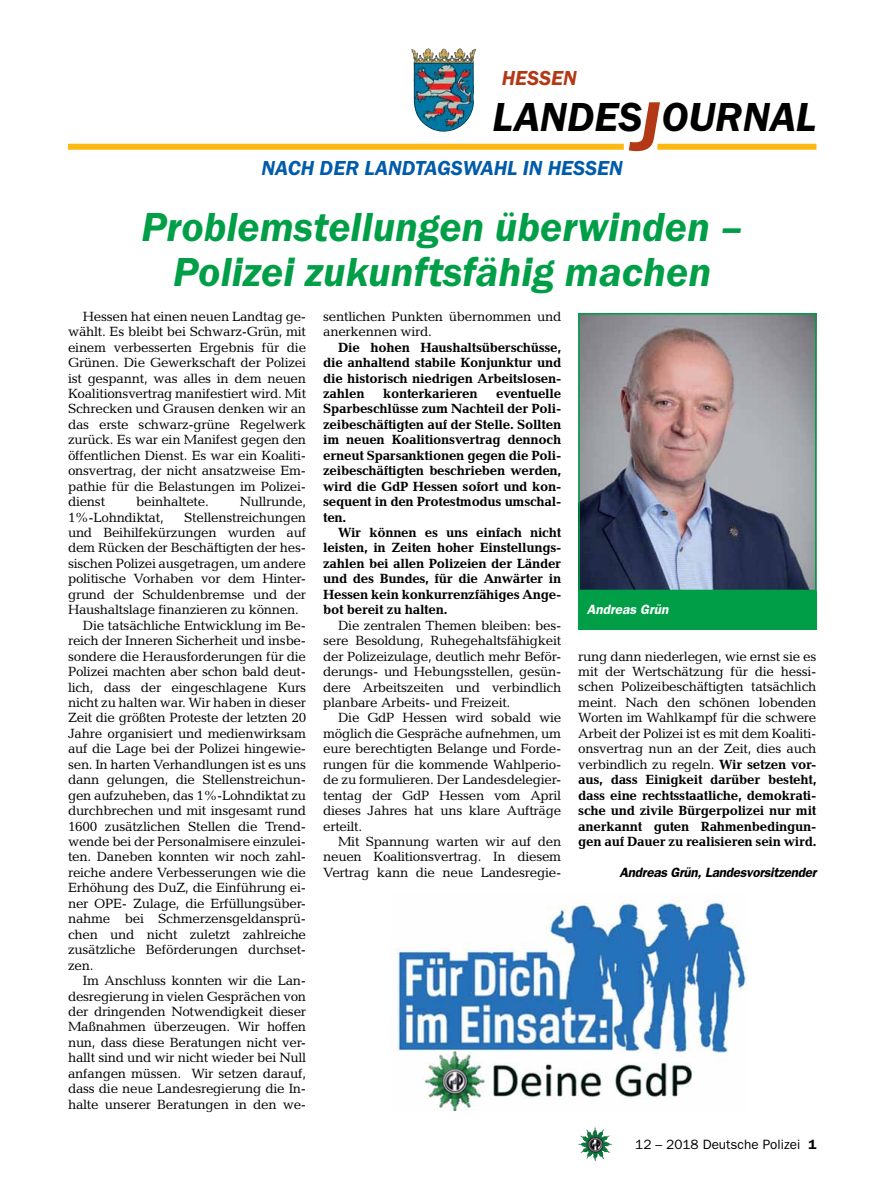
<style>
.page{position:relative;width:893px;height:1191px;background:#fff}
.page>*{position:absolute;margin:0;border:0;box-sizing:border-box;transform-origin:0 0}
.t1{font:italic 600 42px/45px "Franklin Gothic Itc T";color:#009f47;text-align:center}
.t2{font:italic 600 42px "Franklin Gothic Itc T";color:#000}
.t3{font:italic 600 21px "Franklin Gothic Itc T";color:#005baa}
.t4{font:italic 600 21px "Franklin Gothic Itc T";color:#b33916}
.t5{font:13.5px/15.5px "Candida";letter-spacing:-.02em;color:#000;text-align:justify}
.t6{font:700 13.5px/15.5px "Candida";letter-spacing:-.02em;color:#000;text-align:justify}
.t7{font:italic 600 13.5px "Franklin Gothic";letter-spacing:-.02em;color:#000}
.t8{font:13.5px "Franklin Gothic";color:#000}
.t9{font:italic 600 13.5px "Franklin Gothic";color:#fff}
.s1{font-size:72px;color:#b33916}
.s2{font-weight:700}
.s3{font-weight:600}
</style>
<div class="page">
<img style="left:578px;top:1127px;width:17px;height:25px">
<img style="left:411px;top:48px;width:48px;height:84px">
<div style="left:657px;top:144px;width:159px;height:6px;background:#fdb913"></div>
<div style="left:68px;top:144px;width:556px;height:6px;background:#fdb913"></div>
<img style="left:581px;top:316px;width:232px;height:272px">
<div style="left:578px;top:313px;width:238px;height:278px;border:2px solid #009f47"></div>
<div style="left:578px;top:591px;width:238px;height:39px;background:#009f47"></div>
<img style="left:392px;top:894px;width:354px;height:216px">
<h2 class="t4" style="left:502px;top:66px;width:77px">HESSEN</h2>
<h1 class="t2" style="left:492px;top:93px;width:325px">LANDES<span class="s1">J</span>OURNAL</h1>
<h2 class="t3" style="left:262px;top:156px;width:72px">Nach der</h2>
<h2 class="t3" style="left:364px;top:156px;width:26px">Land</h2>
<h2 class="t3" style="left:415px;top:156px;width:79px">tagswahl</h2>
<h2 class="t3" style="left:523px;top:156px;width:52px">in Hessen</h2>
<h1 class="t1" style="left:141px;top:203px;width:603px">Problemstellungen überwinden –<br>Polizei zukunftsfähig machen</h1>
<p class="t5" style="left:323px;top:308px;width:240px">sentlichen Punkten übernommen und anerkennen wird.</p>
<p class="t6" style="left:323px;top:339px;width:240px;text-indent:15px">Die hohen Haushaltsüberschüsse, die anhaltend stabile Konjunktur und die historisch niedrigen Arbeitslosen&shy;zahlen</p>
<p class="t5" style="left:68px;top:308px;width:240px;text-indent:15px">Hessen hat einen neuen Landtag ge&shy;wählt. Es bleibt bei Schwarz-Grün, mit einem verbesserten Ergebnis für die Grünen. Die Gewerkschaft der Polizei ist gespannt, was alles in dem neuen Koalitionsvertrag manifestiert wird. Mit Schrecken und Grausen denken wir an das erste schwarz-grüne Regelwerk zurück. Es war ein Manifest gegen den öffentlichen Dienst. Es war ein Koaliti&shy;onsvertrag, der nicht ansatzweise Em&shy;pathie für die Belastungen im Polizei&shy;dienst</p>
<p class="t6" style="left:383px;top:385px;width:96px">konterkarieren</p>
<p class="t6" style="left:323px;top:385px;width:240px;text-indent:173px">eventuelle Sparbeschlüsse zum Nachteil der Poli&shy;zeibeschäftigten auf der Stelle. Sollten im neuen Koalitionsvertrag dennoch erneut Sparsanktionen gegen die Poli&shy;zeibeschäftigten beschrieben werden, wird die GdP Hessen sofort und kon&shy;sequent in den Protestmodus umschal&shy;ten.</p>
<p class="t6" style="left:323px;top:524px;width:240px;text-indent:15px">Wir können es uns einfach nicht leisten, in Zeiten hoher Einstellungs&shy;zahlen bei allen Polizeien der Länder und des Bundes, für die Anwärter in Hessen kein konkurrenzfähiges Ange&shy;bot bereit zu halten.</p>
<p class="t5" style="left:323px;top:617px;width:240px;text-indent:15px">Die zentralen Themen bleiben: bes&shy;sere Besoldung, Ruhegehaltsfähigkeit der Polizeizulage, deutlich mehr Beför&shy;derungs- und Hebungsstellen, gesün&shy;dere Arbeitszeiten und verbindlich planbare Arbeits- und Freizeit.</p>
<p class="t5" style="left:323px;top:710px;width:240px;text-indent:15px">Die GdP Hessen wird sobald wie möglich die Gespräche aufnehmen, um eure berechtigten Belange und Forde&shy;rungen für die kommende Wahlperio&shy;de zu formulieren. Der Landesdelegier&shy;tentag der GdP Hessen vom April dieses Jahres hat uns klare Aufträge erteilt.</p>
<p class="t5" style="left:323px;top:833px;width:240px;text-indent:15px">Mit Spannung warten wir auf den neuen Koalitionsvertrag. In diesem Vertrag kann die neue Landesregie-</p>
<p class="t5" style="left:136px;top:494px;width:74px">beinhaltete.</p>
<p class="t5" style="left:240px;top:494px;width:68px">Nullrunde,</p>
<p class="t5" style="left:68px;top:509px;width:97px">1%-Lohndiktat,</p>
<p class="t5" style="left:184px;top:509px;width:123px">Stellenstreichungen</p>
<p class="t5" style="left:68px;top:525px;width:240px">und Beihilfekürzungen wurden auf</p>
<p class="t5" style="left:68px;top:540px;width:240px">dem Rücken der Beschäftigten der hes-</p>
<p class="t5" style="left:68px;top:555px;width:240px">sischen Polizei ausgetragen, um andere</p>
<p class="t5" style="left:68px;top:571px;width:240px">politische Vorhaben vor dem Hinter-</p>
<p class="t5" style="left:68px;top:586px;width:240px">grund der Schuldenbremse und der</p>
<p class="t5" style="left:68px;top:602px;width:232px">Haushaltslage finanzieren zu können.</p>
<p class="t5" style="left:83px;top:617px;width:225px">Die tatsächliche Entwicklung im Be-</p>
<p class="t5" style="left:68px;top:633px;width:240px">reich der Inneren Sicherheit und insbe-</p>
<p class="t5" style="left:68px;top:648px;width:240px">sondere die Herausforderungen für die</p>
<p class="t5" style="left:68px;top:664px;width:240px">Polizei machten aber schon bald deut-</p>
<p class="t5" style="left:68px;top:679px;width:240px">lich, dass der eingeschlagene Kurs</p>
<p class="t5" style="left:68px;top:694px;width:240px">nicht zu halten war. Wir haben in dieser</p>
<p class="t5" style="left:68px;top:710px;width:240px">Zeit die größten Proteste der letzten 20</p>
<p class="t5" style="left:68px;top:725px;width:240px">Jahre organisiert und medienwirksam</p>
<p class="t5" style="left:68px;top:741px;width:240px">auf die Lage bei der Polizei hingewie-</p>
<p class="t5" style="left:68px;top:756px;width:240px">sen. In harten Verhandlungen ist es uns</p>
<p class="t5" style="left:68px;top:772px;width:240px">dann gelungen, die Stellenstreichun-</p>
<p class="t5" style="left:68px;top:787px;width:240px">gen aufzuheben, das 1%-Lohndiktat zu</p>
<p class="t5" style="left:68px;top:803px;width:240px">durchbrechen und mit insgesamt rund</p>
<p class="t5" style="left:68px;top:818px;width:240px">1600 zusätzlichen Stellen die Trend-</p>
<p class="t5" style="left:68px;top:833px;width:240px">wende bei der Personalmisere einzulei-</p>
<p class="t5" style="left:68px;top:849px;width:240px">ten. Daneben konnten wir noch zahl-</p>
<p class="t5" style="left:68px;top:864px;width:240px">reiche andere Verbesserungen wie die</p>
<p class="t5" style="left:68px;top:880px;width:240px">Erhöhung des DuZ, die Einführung ei-</p>
<p class="t5" style="left:68px;top:895px;width:240px">ner OPE- Zulage, die Erfüllungsüber-</p>
<p class="t5" style="left:68px;top:911px;width:240px">nahme bei Schmerzensgeldansprü-</p>
<p class="t5" style="left:68px;top:926px;width:240px">chen und nicht zuletzt zahlreiche</p>
<p class="t5" style="left:68px;top:942px;width:240px">zusätzliche Beförderungen durchset-</p>
<p class="t5" style="left:68px;top:957px;width:27px">zen.</p>
<p class="t5" style="left:83px;top:972px;width:225px">Im Anschluss konnten wir die Lan-</p>
<p class="t5" style="left:68px;top:988px;width:240px">desregierung in vielen Gesprächen von</p>
<p class="t5" style="left:68px;top:1003px;width:240px">der dringenden Notwendigkeit dieser</p>
<p class="t5" style="left:68px;top:1019px;width:240px">Maßnahmen überzeugen. Wir hoffen</p>
<p class="t5" style="left:68px;top:1034px;width:240px">nun, dass diese Beratungen nicht ver-</p>
<p class="t5" style="left:68px;top:1050px;width:240px">hallt sind und wir nicht wieder bei Null</p>
<p class="t5" style="left:68px;top:1065px;width:240px">anfangen müssen. Wir setzen darauf,</p>
<p class="t5" style="left:68px;top:1081px;width:240px">dass die neue Landesregierung die In-</p>
<p class="t5" style="left:68px;top:1096px;width:240px">halte unserer Beratungen in den we-</p>
<p class="t9" style="left:587px;top:602px;width:83px">Andreas Grün</p>
<p class="t5" style="left:578px;top:648px;width:240px">rung dann niederlegen, wie ernst sie es mit der Wertschätzung für die hessi&shy;schen Polizeibeschäftigten tatsächlich meint. Nach den schönen lobenden Worten im Wahlkampf für die schwere Arbeit der Polizei ist es mit dem Koaliti&shy;onsvertrag nun an der Zeit, dies auch verbindlich zu regeln. <span class="s2">Wir setzen vor&shy;aus, dass Einigkeit darüber besteht, dass eine rechtsstaatliche, demokrati&shy;sche und zivile Bürgerpolizei nur mit anerkannt guten Rahmenbedingun&shy;gen auf Dauer zu realisieren sein wird.</span></p>
<p class="t7" style="left:619px;top:864px;width:199px">Andreas Grün, Landesvorsitzender</p>
<p class="t8" style="left:635px;top:1136px;width:183px">12 – 2018 Deutsche Polizei <span class="s3">1</span></p>
</div>
